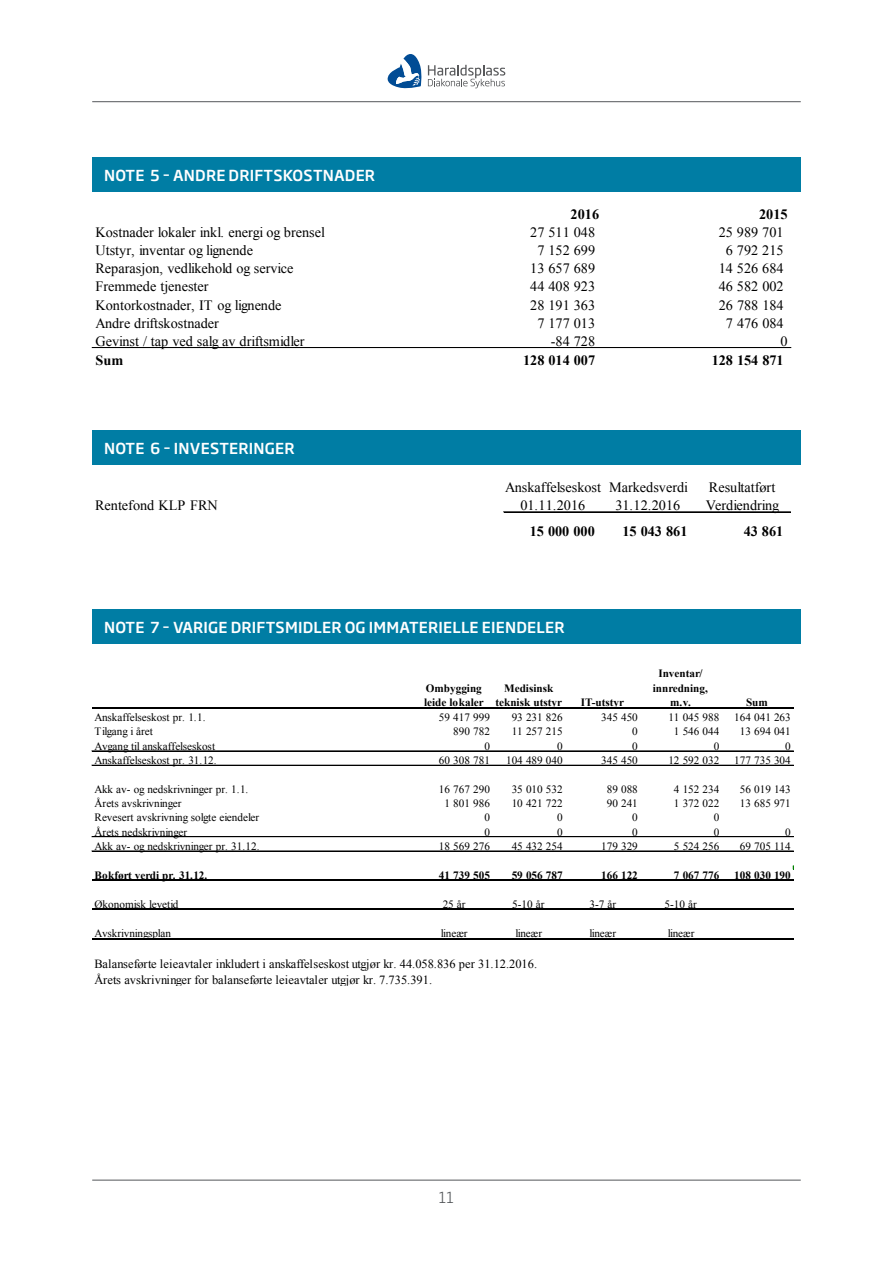
<style>
.page{position:relative;width:893px;height:1263px;background:#fff}
.page>*{position:absolute;margin:0;border:0;box-sizing:border-box;transform-origin:0 0}
.t1{font:500 15px "Soho Gothic Pro";letter-spacing:.015em;color:#fff}
.t2{font:300 15px "Soho Gothic Pro";color:#54575a}
.t3{font:14.25px "Times New Roman";color:#000}
.t4{font:700 14.25px "Times New Roman";color:#000}
.t5{font:12.45px/16.2px "Times New Roman";color:#000}
.t6{font:11.25px "Times New Roman";color:#000}
.t7{font:700 11.25px/14.2px "Times New Roman";color:#000;text-align:center}
</style>
<div class="page">
<svg style="left:388px;top:54px;width:34px;height:34px"></svg>
<svg style="left:428px;top:65px;width:77px;height:23px"></svg>
<hr style="left:92px;top:101px;width:709px;height:1px;background:#54575a">
<hr style="left:92px;top:1180px;width:709px;height:1px;background:#54575a">
<div style="left:92px;top:157px;width:709px;height:35px;background:#007da4"></div>
<div style="left:92px;top:430px;width:709px;height:34px;background:#007da4"></div>
<div style="left:92px;top:609px;width:709px;height:34px;background:#007da4"></div>
<hr style="left:92px;top:347px;width:699px;height:1px;background:#000">
<hr style="left:92px;top:348px;width:699px;height:1px;background:#000">
<hr style="left:504px;top:512px;width:286px;height:1px;background:#000">
<hr style="left:92px;top:707px;width:701px;height:2px;background:#000">
<hr style="left:92px;top:751px;width:701px;height:1px;background:#000">
<hr style="left:92px;top:765px;width:701px;height:1px;background:#000">
<hr style="left:92px;top:836px;width:701px;height:1px;background:#000">
<hr style="left:92px;top:837px;width:701px;height:1px;background:#000">
<hr style="left:92px;top:851px;width:701px;height:1px;background:#000">
<hr style="left:92px;top:879px;width:701px;height:2px;background:#000">
<hr style="left:92px;top:909px;width:701px;height:1px;background:#000">
<hr style="left:92px;top:938px;width:701px;height:1px;background:#000">
<h1 class="t1" style="left:104px;top:164px;width:273px">NOTE 5 – ANDRE DRIFTSKOSTNADER</h1>
<p class="t4" style="left:571px;top:204px;width:30px">2016</p>
<p class="t4" style="left:759px;top:204px;width:30px">2015</p>
<p class="t3" style="left:95px;top:222px;width:231px">Kostnader lokaler inkl. energi og brensel</p>
<p class="t3" style="left:530px;top:222px;width:66px">27 511 048</p>
<p class="t3" style="left:719px;top:222px;width:66px">25 989 701</p>
<p class="t3" style="left:95px;top:241px;width:159px">Utstyr, inventar og lignende</p>
<p class="t3" style="left:537px;top:241px;width:59px">7 152 699</p>
<p class="t3" style="left:726px;top:241px;width:59px">6 792 215</p>
<p class="t3" style="left:95px;top:259px;width:199px">Reparasjon, vedlikehold og service</p>
<p class="t3" style="left:530px;top:259px;width:66px">13 657 689</p>
<p class="t3" style="left:719px;top:259px;width:66px">14 526 684</p>
<p class="t3" style="left:95px;top:277px;width:115px">Fremmede tjenester</p>
<p class="t3" style="left:530px;top:277px;width:66px">44 408 923</p>
<p class="t3" style="left:719px;top:277px;width:66px">46 582 002</p>
<p class="t3" style="left:95px;top:295px;width:188px">Kontorkostnader, IT og lignende</p>
<p class="t3" style="left:530px;top:295px;width:66px">28 191 363</p>
<p class="t3" style="left:719px;top:295px;width:66px">26 788 184</p>
<p class="t3" style="left:95px;top:313px;width:125px">Andre driftskostnader</p>
<p class="t3" style="left:537px;top:313px;width:59px">7 177 013</p>
<p class="t3" style="left:726px;top:313px;width:59px">7 476 084</p>
<p class="t3" style="left:96px;top:332px;width:211px">Gevinst / tap ved salg av driftsmidler</p>
<p class="t3" style="left:551px;top:332px;width:46px">-84 728</p>
<p class="t3" style="left:781px;top:332px;width:9px">0</p>
<p class="t4" style="left:95px;top:350px;width:29px">Sum</p>
<p class="t4" style="left:523px;top:350px;width:74px">128 014 007</p>
<p class="t4" style="left:712px;top:350px;width:74px">128 154 871</p>
<h1 class="t1" style="left:104px;top:436px;width:192px">NOTE 6 – INVESTERINGER</h1>
<p class="t3" style="left:505px;top:478px;width:184px">Anskaffelseskost Markedsverdi</p>
<p class="t3" style="left:709px;top:478px;width:68px">Resultatført</p>
<p class="t3" style="left:95px;top:496px;width:124px">Rentefond KLP FRN</p>
<p class="t3" style="left:520px;top:496px;width:66px">01.11.2016</p>
<p class="t3" style="left:615px;top:496px;width:66px">31.12.2016</p>
<p class="t3" style="left:706px;top:496px;width:75px">Verdiendring</p>
<p class="t4" style="left:530px;top:521px;width:66px">15 000 000</p>
<p class="t4" style="left:622px;top:521px;width:66px">15 043 861</p>
<p class="t4" style="left:744px;top:521px;width:41px">43 861</p>
<h1 class="t1" style="left:104px;top:615px;width:462px">NOTE 7 – VARIGE DRIFTSMIDLER OG IMMATERIELLE EIENDELER</h1>
<p class="t7" style="left:424px;top:680px;width:61px;text-align:left">Ombygging leide lokaler</p>
<p class="t7" style="left:495px;top:680px;width:68px">Medisinsk teknisk utstyr</p>
<p class="t7" style="left:581px;top:695px;width:45px">IT-utstyr</p>
<p class="t7" style="left:653px;top:666px;width:56px">Inventar/ innredning, m.v.</p>
<p class="t7" style="left:746px;top:695px;width:23px">Sum</p>
<p class="t6" style="left:95px;top:710px;width:112px">Anskaffelseskost pr. 1.1.</p>
<p class="t6" style="left:439px;top:710px;width:52px">59 417 999</p>
<p class="t6" style="left:512px;top:710px;width:52px">93 231 826</p>
<p class="t6" style="left:601px;top:710px;width:38px">345 450</p>
<p class="t6" style="left:668px;top:710px;width:52px">11 045 988</p>
<p class="t6" style="left:734px;top:710px;width:58px">164 041 263</p>
<p class="t6" style="left:95px;top:724px;width:60px">Tilgang i året</p>
<p class="t6" style="left:453px;top:724px;width:38px">890 782</p>
<p class="t6" style="left:512px;top:724px;width:52px">11 257 215</p>
<p class="t6" style="left:632px;top:724px;width:7px">0</p>
<p class="t6" style="left:674px;top:724px;width:47px">1 546 044</p>
<p class="t6" style="left:740px;top:724px;width:52px">13 694 041</p>
<p class="t6" style="left:95px;top:738px;width:122px">Avgang til anskaffelseskost</p>
<p class="t6" style="left:484px;top:738px;width:7px">0</p>
<p class="t6" style="left:557px;top:738px;width:7px">0</p>
<p class="t6" style="left:632px;top:738px;width:7px">0</p>
<p class="t6" style="left:714px;top:738px;width:7px">0</p>
<p class="t6" style="left:785px;top:738px;width:7px">0</p>
<p class="t6" style="left:95px;top:753px;width:124px">Anskaffelseskost pr. 31.12.</p>
<p class="t6" style="left:439px;top:753px;width:52px">60 308 781</p>
<p class="t6" style="left:506px;top:753px;width:58px">104 489 040</p>
<p class="t6" style="left:601px;top:753px;width:38px">345 450</p>
<p class="t6" style="left:668px;top:753px;width:52px">12 592 032</p>
<p class="t6" style="left:734px;top:753px;width:58px">177 735 304</p>
<p class="t6" style="left:95px;top:781px;width:155px">Akk av- og nedskrivninger pr. 1.1.</p>
<p class="t6" style="left:439px;top:781px;width:52px">16 767 290</p>
<p class="t6" style="left:512px;top:781px;width:52px">35 010 532</p>
<p class="t6" style="left:607px;top:781px;width:33px">89 088</p>
<p class="t6" style="left:674px;top:781px;width:47px">4 152 234</p>
<p class="t6" style="left:740px;top:781px;width:52px">56 019 143</p>
<p class="t6" style="left:95px;top:796px;width:89px">Årets avskrivninger</p>
<p class="t6" style="left:445px;top:796px;width:47px">1 801 986</p>
<p class="t6" style="left:512px;top:796px;width:52px">10 421 722</p>
<p class="t6" style="left:607px;top:796px;width:33px">90 241</p>
<p class="t6" style="left:674px;top:796px;width:47px">1 372 022</p>
<p class="t6" style="left:740px;top:796px;width:52px">13 685 971</p>
<p class="t6" style="left:95px;top:810px;width:166px">Revesert avskrivning solgte eiendeler</p>
<p class="t6" style="left:484px;top:810px;width:7px">0</p>
<p class="t6" style="left:557px;top:810px;width:7px">0</p>
<p class="t6" style="left:632px;top:810px;width:7px">0</p>
<p class="t6" style="left:714px;top:810px;width:7px">0</p>
<p class="t6" style="left:95px;top:824px;width:94px">Årets nedskrivninger</p>
<p class="t6" style="left:484px;top:824px;width:7px">0</p>
<p class="t6" style="left:557px;top:824px;width:7px">0</p>
<p class="t6" style="left:632px;top:824px;width:7px">0</p>
<p class="t6" style="left:714px;top:824px;width:7px">0</p>
<p class="t6" style="left:785px;top:824px;width:7px">0</p>
<p class="t6" style="left:95px;top:838px;width:167px">Akk av- og nedskrivninger pr. 31.12.</p>
<p class="t6" style="left:439px;top:838px;width:52px">18 569 276</p>
<p class="t6" style="left:512px;top:838px;width:52px">45 432 254</p>
<p class="t6" style="left:601px;top:838px;width:38px">179 329</p>
<p class="t6" style="left:674px;top:838px;width:47px">5 524 256</p>
<p class="t6" style="left:740px;top:838px;width:52px">69 705 114</p>
<p class="t7" style="left:95px;top:867px;width:114px">Bokført verdi pr. 31.12.</p>
<p class="t7" style="left:439px;top:867px;width:52px">41 739 505</p>
<p class="t7" style="left:512px;top:867px;width:52px">59 056 787</p>
<p class="t7" style="left:601px;top:867px;width:38px">166 122</p>
<p class="t7" style="left:674px;top:867px;width:47px">7 067 776</p>
<p class="t7" style="left:734px;top:867px;width:58px">108 030 190</p>
<p class="t6" style="left:95px;top:896px;width:85px">Økonomisk levetid</p>
<p class="t6" style="left:443px;top:896px;width:24px">25 år</p>
<p class="t6" style="left:512px;top:896px;width:34px">5-10 år</p>
<p class="t6" style="left:589px;top:896px;width:28px">3-7 år</p>
<p class="t6" style="left:665px;top:896px;width:34px">5-10 år</p>
<p class="t6" style="left:95px;top:925px;width:78px">Avskrivningsplan</p>
<p class="t6" style="left:441px;top:925px;width:28px">lineær</p>
<p class="t6" style="left:515px;top:925px;width:28px">lineær</p>
<p class="t6" style="left:589px;top:925px;width:28px">lineær</p>
<p class="t6" style="left:668px;top:925px;width:28px">lineær</p>
<p class="t5" style="left:95px;top:955px;width:444px">Balanseførte leieavtaler inkludert i anskaffelseskost utgjør kr. 44.058.836 per 31.12.2016.<br>Årets avskrivninger for balanseførte leieavtaler utgjør kr. 7.735.391.</p>
<h1 class="t2" style="left:439px;top:1186px;width:17px">11</h1>
</div>
